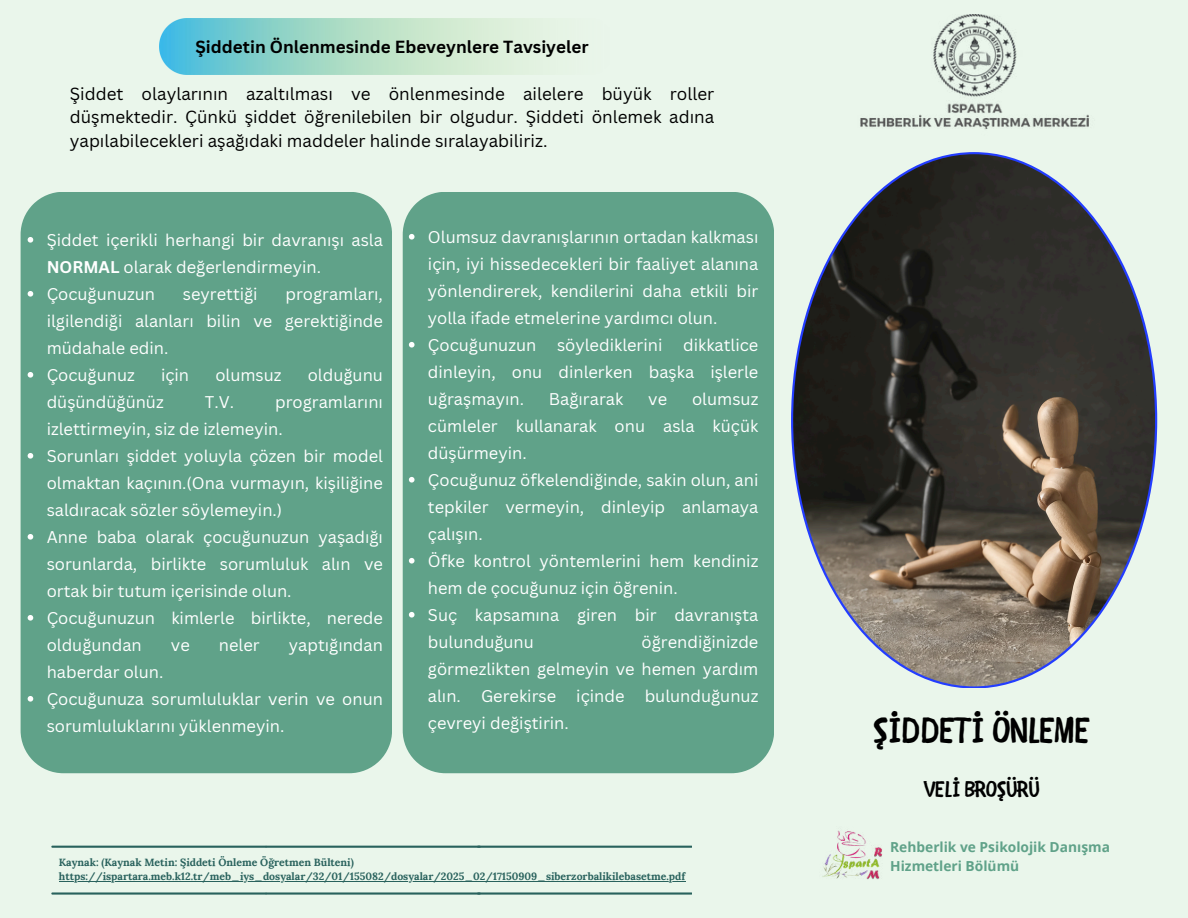
<style>
.page{position:relative;width:1188px;height:918px;background:#eaf6eb}
.page>*{position:absolute;margin:0;border:0;box-sizing:border-box;transform-origin:0 0}
.t1{font:36.6px "CHILDRENONE";color:#000}
.t2{font:22.65px "CHILDRENONE";color:#000}
.t3{font:17.1px/23.7px "Canva Sans";color:#000;text-align:justify}
.t4{font:700 17.1px "Canva Sans";color:#000}
.t5{font:16.5px/27px "Canva Sans";color:#fff}
.t6{font:700 13.8px/18.9px "Open Sans";color:#60a289}
.t7{font:700 10.5px/14px "Lora";color:#29625d}
.s1{font-weight:700}
</style>
<div class="page">
<svg style="left:791px;top:152px;width:366px;height:536px"></svg>
<img style="left:860px;top:14px;width:229px;height:116px">
<img style="left:822px;top:830px;width:60px;height:50px">
<div style="left:403px;top:192px;width:371px;height:581px;background:#60a289"></div>
<div style="left:21px;top:192px;width:371px;height:581px;background:#60a289"></div>
<img style="left:159px;top:18px;width:377px;height:57px">
<svg style="left:409px;top:234px;width:6px;height:6px"></svg>
<svg style="left:409px;top:342px;width:6px;height:6px"></svg>
<svg style="left:409px;top:477px;width:6px;height:6px"></svg>
<svg style="left:409px;top:558px;width:6px;height:6px"></svg>
<svg style="left:409px;top:612px;width:6px;height:6px"></svg>
<svg style="left:28px;top:237px;width:5px;height:6px"></svg>
<svg style="left:28px;top:291px;width:5px;height:6px"></svg>
<svg style="left:28px;top:372px;width:5px;height:6px"></svg>
<svg style="left:28px;top:453px;width:5px;height:6px"></svg>
<svg style="left:28px;top:534px;width:5px;height:6px"></svg>
<svg style="left:28px;top:615px;width:5px;height:6px"></svg>
<svg style="left:28px;top:696px;width:5px;height:6px"></svg>
<hr style="left:59px;top:881px;width:626px;height:1px;background:#29625d">
<svg style="left:51px;top:846px;width:641px;height:2px"></svg>
<svg style="left:51px;top:892px;width:641px;height:3px;background:#608c85"></svg>
<p class="t4" style="left:196px;top:36px;width:395px">Şiddetin Önlenmesinde Ebeveynlere Tavsiyeler</p>
<p class="t3" style="left:70px;top:82px;width:646px">Şiddet olaylarının azaltılması ve önlenmesinde ailelere büyük roller düşmektedir. Çünkü şiddet öğrenilebilen bir olgudur. Şiddeti önlemek adına yapılabilecekleri aşağıdaki maddeler halinde sıralayabiliriz.</p>
<p class="t5" style="left:47px;top:227px;width:338px">Şiddet içerikli herhangi bir davranışı asla<br><span class="s1">NORMAL</span> olarak değerlendirmeyin.<br>Çocuğunuzun</p>
<p class="t5" style="left:47px;top:281px;width:338px;text-indent:239px">programları, ilgilendiği alanları bilin ve gerektiğinde müdahale edin.<br>Çocuğunuz</p>
<p class="t5" style="left:183px;top:281px;width:76px">seyrettiği</p>
<p class="t5" style="left:161px;top:362px;width:30px">için</p>
<p class="t5" style="left:215px;top:362px;width:68px">olumsuz</p>
<p class="t5" style="left:308px;top:362px;width:77px">olduğunu</p>
<p class="t5" style="left:47px;top:389px;width:119px">düşündüğünüz</p>
<p class="t5" style="left:205px;top:389px;width:31px">T.V.</p>
<p class="t5" style="left:47px;top:389px;width:338px;text-indent:229px">programlarını izlettirmeyin, siz de izlemeyin.<br>Sorunları şiddet yoluyla çözen bir model olmaktan kaçının.(Ona vurmayın, kişiliğine saldıracak sözler söylemeyin.)<br>Anne baba olarak çocuğunuzun yaşadığı sorunlarda, birlikte sorumluluk alın ve ortak bir tutum içerisinde olun.<br>Çocuğunuzun kimlerle birlikte, nerede olduğundan</p>
<p class="t5" style="left:171px;top:632px;width:20px">ve</p>
<p class="t5" style="left:219px;top:632px;width:42px">neler</p>
<p class="t5" style="left:289px;top:632px;width:96px">yaptığından</p>
<p class="t5" style="left:47px;top:659px;width:338px">haberdar olun.<br>Çocuğunuza sorumluluklar verin ve onun sorumluluklarını yüklenmeyin.</p>
<p class="t5" style="left:428px;top:224px;width:332px">Olumsuz davranışlarının ortadan kalkması için, iyi hissedecekleri bir faaliyet alanına yönlendirerek, kendilerini daha etkili bir yolla ifade etmelerine yardımcı olun.<br>Çocuğunuzun söylediklerini dikkatlice dinleyin, onu dinlerken başka işlerle uğraşmayın.</p>
<p class="t5" style="left:428px;top:386px;width:332px;text-indent:264px">olumsuz cümleler kullanarak onu asla küçük düşürmeyin.<br>Çocuğunuz öfkelendiğinde, sakin olun, ani tepkiler vermeyin, dinleyip anlamaya çalışın.<br>Öfke kontrol yöntemlerini hem kendiniz hem de çocuğunuz için öğrenin.<br>Suç kapsamına giren bir davranışta bulunduğunu</p>
<p class="t5" style="left:549px;top:386px;width:76px">Bağırarak</p>
<p class="t5" style="left:648px;top:386px;width:20px">ve</p>
<p class="t5" style="left:428px;top:629px;width:332px;text-align:justify;text-indent:214px">öğrendiğinizde görmezlikten gelmeyin ve hemen yardım alın. Gerekirse içinde bulunduğunuz çevreyi değiştirin.</p>
<p class="t7" style="left:59px;top:854px;width:628px">Kaynak: (Kaynak Metin: Şiddeti Önleme Öğretmen Bülteni) https://ispartara.meb.k12.tr/meb_iys_dosyalar/32/01/155082/dosyalar/2025_02/17150909_siberzorbalikilebasetme.pdf</p>
<h1 class="t1" style="left:874px;top:699px;width:218px">ŞİDDETİ ÖNLEME</h1>
<h2 class="t2" style="left:924px;top:769px;width:118px">VELİ BROŞÜRÜ</h2>
<p class="t6" style="left:890px;top:837px;width:221px">Rehberlik ve Psikolojik Danışma<br>Hizmetleri Bölümü</p>
</div>
